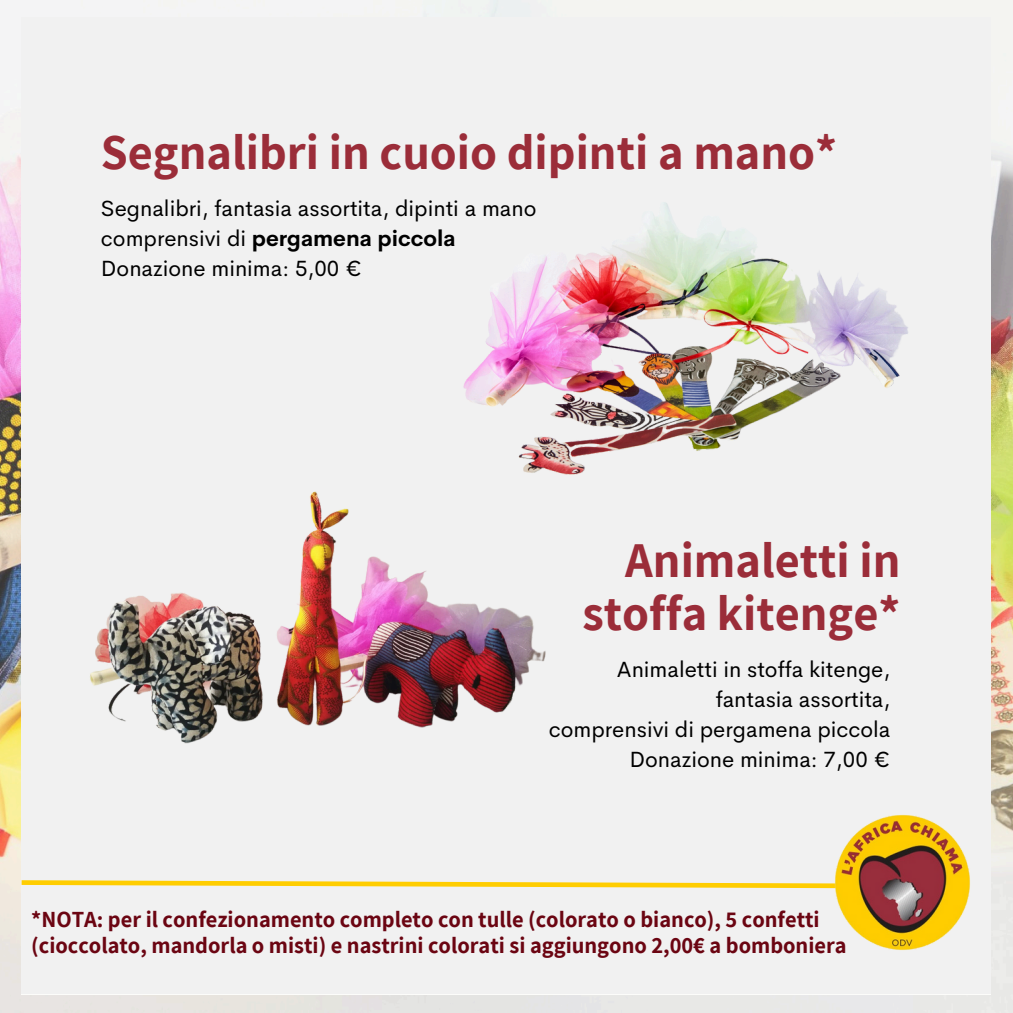
<style>
.page{position:relative;width:1013px;height:1013px;background:#fff}
.page>*{position:absolute;margin:0;border:0;box-sizing:border-box;transform-origin:0 0}
.t1{font:700 48.75px/52.5px "Assistant";color:#9b2d39;text-align:right}
.t2{font:700 22.5px/26.2px "Assistant";color:#6b0512}
.t3{font:22.12px "Cerebri Sans";color:#000}
.t4{font:700 22.12px "Cerebri Sans";color:#000}
.s1{font-weight:400}
</style>
<div class="page">
<img style="left:0;top:0;width:1012px;height:1012px">
<div style="left:22px;top:17px;width:968px;height:977px;background:#f1f1f1"></div>
<img style="left:463px;top:202px;width:445px;height:273px">
<img style="left:90px;top:492px;width:456px;height:252px">
<svg style="left:17px;top:877px;width:801px;height:13px"></svg>
<img style="left:818px;top:814px;width:152px;height:137px">
<h1 class="t1" style="left:101px;top:125px;width:737px">Segnalibri in cuoio dipinti a mano*</h1>
<p class="t3" style="left:101px;top:194px;width:437px">Segnalibri, fantasia assortita, dipinti a mano</p>
<p class="t4" style="left:101px;top:224px;width:356px"><span class="s1">comprensivi di</span> pergamena piccola</p>
<p class="t3" style="left:101px;top:254px;width:262px">Donazione minima: 5,00 €</p>
<p class="t1" style="left:582px;top:533px;width:319px">Animaletti in stoffa kitenge*</p>
<p class="t3" style="left:617px;top:655px;width:275px">Animaletti in stoffa kitenge,</p>
<h1 class="t3" style="left:715px;top:685px;width:176px">fantasia assortita,</h1>
<p class="t3" style="left:549px;top:715px;width:343px">comprensivi di pergamena piccola</p>
<p class="t3" style="left:629px;top:745px;width:262px">Donazione minima: 7,00 €</p>
<h2 class="t2" style="left:31px;top:905px;width:817px">*NOTA: per il confezionamento completo con tulle (colorato o bianco), 5 confetti (cioccolato, mandorla o misti) e nastrini colorati si aggiungono 2,00€ a bomboniera</h2>
</div>
